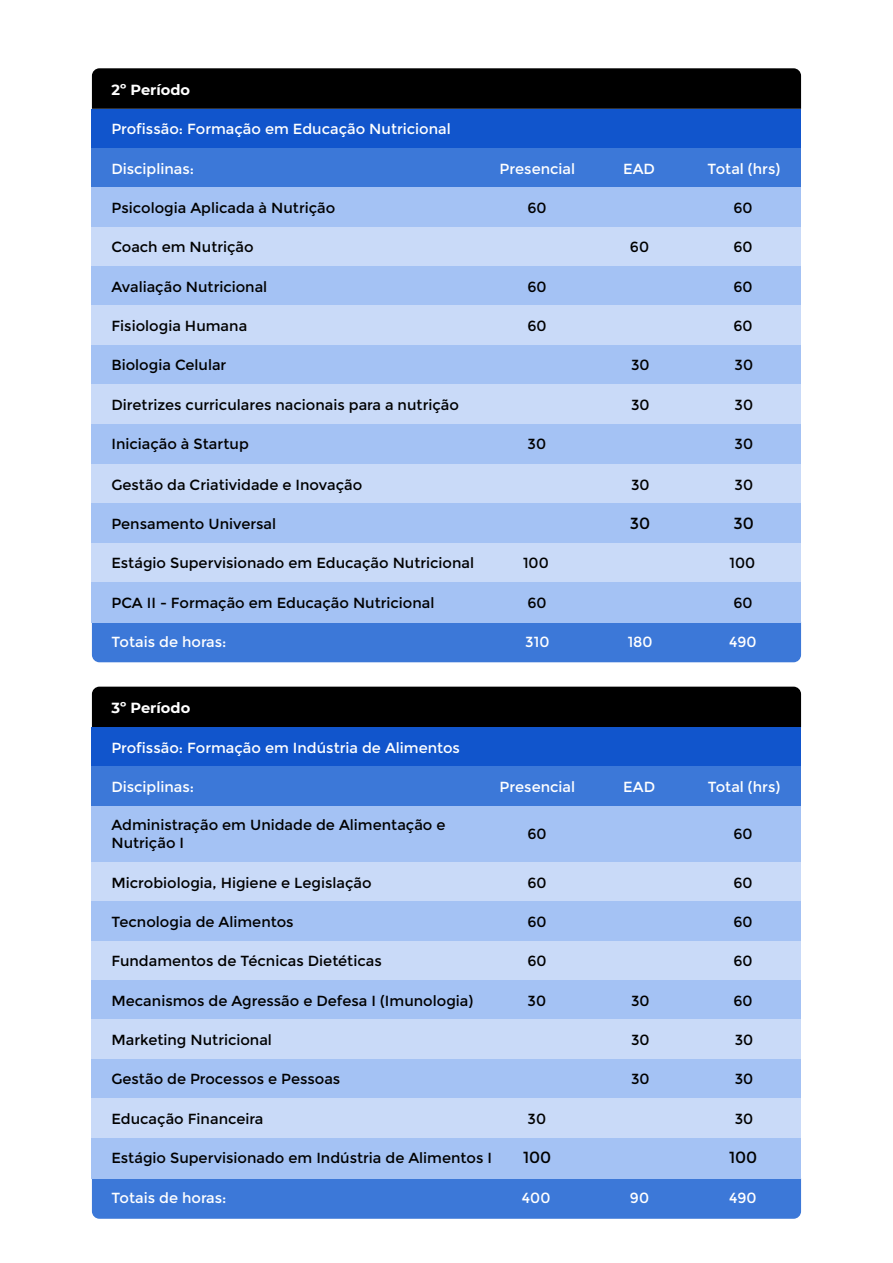
<style>
.page{position:relative;width:893px;height:1263px;background:#fff}
.page>*{position:absolute;margin:0;border:0;box-sizing:border-box;transform-origin:0 0}
.t1{font:16.05px "Montserrat";color:#000}
.t2{font:14.7px/17.9px "Montserrat";color:#000}
.t3{font:14.7px "Montserrat";color:#fff}
.t4{font:700 14.7px "Montserrat";color:#fff}
</style>
<div class="page">
<div style="left:92px;top:68px;width:709px;height:41px;background:#000"></div>
<div style="left:92px;top:687px;width:709px;height:40px;background:#000"></div>
<div style="left:92px;top:623px;width:709px;height:39px;background:#3c78d8"></div>
<div style="left:92px;top:1178px;width:709px;height:41px;background:#3c78d8"></div>
<div style="left:92px;top:109px;width:709px;height:40px;background:#15c"></div>
<div style="left:92px;top:148px;width:709px;height:41px;background:#3c78d8"></div>
<div style="left:92px;top:188px;width:709px;height:40px;background:#a4c2f4"></div>
<div style="left:92px;top:227px;width:709px;height:40px;background:#c9daf8"></div>
<div style="left:92px;top:266px;width:709px;height:41px;background:#a4c2f4"></div>
<div style="left:92px;top:306px;width:709px;height:40px;background:#c9daf8"></div>
<div style="left:92px;top:345px;width:709px;height:41px;background:#a4c2f4"></div>
<div style="left:92px;top:384px;width:709px;height:41px;background:#c9daf8"></div>
<div style="left:92px;top:424px;width:709px;height:40px;background:#a4c2f4"></div>
<div style="left:92px;top:464px;width:709px;height:41px;background:#c9daf8"></div>
<div style="left:92px;top:504px;width:709px;height:40px;background:#a4c2f4"></div>
<div style="left:92px;top:543px;width:709px;height:41px;background:#c9daf8"></div>
<div style="left:92px;top:582px;width:709px;height:41px;background:#a4c2f4"></div>
<div style="left:92px;top:727px;width:709px;height:41px;background:#15c"></div>
<div style="left:92px;top:767px;width:709px;height:40px;background:#3c78d8"></div>
<div style="left:92px;top:806px;width:709px;height:57px;background:#a4c2f4"></div>
<div style="left:92px;top:862px;width:709px;height:41px;background:#c9daf8"></div>
<div style="left:92px;top:902px;width:709px;height:40px;background:#a4c2f4"></div>
<div style="left:92px;top:941px;width:709px;height:40px;background:#c9daf8"></div>
<div style="left:92px;top:980px;width:709px;height:41px;background:#a4c2f4"></div>
<div style="left:92px;top:1020px;width:709px;height:40px;background:#c9daf8"></div>
<div style="left:92px;top:1059px;width:709px;height:41px;background:#a4c2f4"></div>
<div style="left:92px;top:1098px;width:709px;height:41px;background:#c9daf8"></div>
<div style="left:92px;top:1138px;width:709px;height:40px;background:#a4c2f4"></div>
<p class="t4" style="left:111px;top:79px;width:80px">2º Período</p>
<p class="t3" style="left:111px;top:121px;width:341px">Profissão: Formação em Educação Nutricional</p>
<p class="t3" style="left:111px;top:160px;width:84px">Disciplinas:</p>
<p class="t3" style="left:499px;top:160px;width:77px">Presencial</p>
<p class="t3" style="left:623px;top:160px;width:33px">EAD</p>
<p class="t3" style="left:707px;top:160px;width:74px">Total (hrs)</p>
<p class="t2" style="left:111px;top:199px;width:225px">Psicologia Aplicada à Nutrição</p>
<p class="t2" style="left:527px;top:199px;width:21px">60</p>
<p class="t2" style="left:733px;top:199px;width:21px">60</p>
<p class="t2" style="left:111px;top:238px;width:144px">Coach em Nutrição</p>
<p class="t2" style="left:630px;top:238px;width:21px">60</p>
<p class="t2" style="left:733px;top:238px;width:21px">60</p>
<p class="t2" style="left:111px;top:278px;width:157px">Avaliação Nutricional</p>
<p class="t2" style="left:527px;top:278px;width:21px">60</p>
<p class="t2" style="left:733px;top:278px;width:21px">60</p>
<p class="t2" style="left:111px;top:317px;width:137px">Fisiologia Humana</p>
<p class="t2" style="left:527px;top:317px;width:21px">60</p>
<p class="t2" style="left:733px;top:317px;width:21px">60</p>
<p class="t2" style="left:111px;top:356px;width:116px">Biologia Celular</p>
<p class="t2" style="left:631px;top:356px;width:20px">30</p>
<p class="t2" style="left:734px;top:356px;width:20px">30</p>
<p class="t2" style="left:111px;top:396px;width:349px">Diretrizes curriculares nacionais para a nutrição</p>
<p class="t2" style="left:631px;top:396px;width:20px">30</p>
<p class="t2" style="left:734px;top:396px;width:20px">30</p>
<p class="t2" style="left:111px;top:435px;width:139px">Iniciação à Startup</p>
<p class="t2" style="left:527px;top:435px;width:20px">30</p>
<p class="t2" style="left:734px;top:435px;width:20px">30</p>
<p class="t2" style="left:111px;top:476px;width:252px">Gestão da Criatividade e Inovação</p>
<p class="t2" style="left:631px;top:476px;width:20px">30</p>
<p class="t2" style="left:734px;top:476px;width:20px">30</p>
<p class="t2" style="left:111px;top:515px;width:166px">Pensamento Universal</p>
<p class="t1" style="left:630px;top:514px;width:22px">30</p>
<p class="t1" style="left:733px;top:514px;width:22px">30</p>
<p class="t2" style="left:111px;top:555px;width:364px">Estágio Supervisionado em Educação Nutricional</p>
<p class="t2" style="left:523px;top:555px;width:27px">100</p>
<p class="t2" style="left:729px;top:555px;width:27px">100</p>
<p class="t2" style="left:111px;top:594px;width:324px">PCA II - Formação em Educação Nutricional</p>
<p class="t2" style="left:527px;top:594px;width:21px">60</p>
<p class="t2" style="left:733px;top:594px;width:21px">60</p>
<p class="t3" style="left:111px;top:634px;width:116px">Totais de horas:</p>
<p class="t3" style="left:525px;top:634px;width:26px">310</p>
<p class="t3" style="left:627px;top:634px;width:26px">180</p>
<p class="t3" style="left:729px;top:634px;width:29px">490</p>
<p class="t4" style="left:111px;top:697px;width:80px">3º Período</p>
<p class="t3" style="left:111px;top:739px;width:350px">Profissão: Formação em Indústria de Alimentos</p>
<p class="t3" style="left:111px;top:778px;width:84px">Disciplinas:</p>
<p class="t3" style="left:499px;top:778px;width:77px">Presencial</p>
<p class="t3" style="left:623px;top:778px;width:33px">EAD</p>
<p class="t3" style="left:707px;top:778px;width:74px">Total (hrs)</p>
<p class="t2" style="left:111px;top:816px;width:335px">Administração em Unidade de Alimentação e<br>Nutrição I</p>
<p class="t2" style="left:527px;top:825px;width:21px">60</p>
<p class="t2" style="left:733px;top:825px;width:21px">60</p>
<p class="t2" style="left:111px;top:874px;width:262px">Microbiologia, Higiene e Legislação</p>
<p class="t2" style="left:527px;top:874px;width:21px">60</p>
<p class="t2" style="left:733px;top:874px;width:21px">60</p>
<p class="t2" style="left:111px;top:913px;width:184px">Tecnologia de Alimentos</p>
<p class="t2" style="left:527px;top:913px;width:21px">60</p>
<p class="t2" style="left:733px;top:913px;width:21px">60</p>
<p class="t2" style="left:111px;top:952px;width:272px">Fundamentos de Técnicas Dietéticas</p>
<p class="t2" style="left:527px;top:952px;width:21px">60</p>
<p class="t2" style="left:733px;top:952px;width:21px">60</p>
<p class="t2" style="left:111px;top:992px;width:363px">Mecanismos de Agressão e Defesa I (Imunologia)</p>
<p class="t2" style="left:527px;top:992px;width:20px">30</p>
<p class="t2" style="left:631px;top:992px;width:20px">30</p>
<p class="t2" style="left:733px;top:992px;width:21px">60</p>
<p class="t2" style="left:111px;top:1031px;width:162px">Marketing Nutricional</p>
<p class="t2" style="left:631px;top:1031px;width:20px">30</p>
<p class="t2" style="left:734px;top:1031px;width:20px">30</p>
<p class="t2" style="left:111px;top:1070px;width:230px">Gestão de Processos e Pessoas</p>
<p class="t2" style="left:631px;top:1070px;width:20px">30</p>
<p class="t2" style="left:734px;top:1070px;width:20px">30</p>
<p class="t2" style="left:111px;top:1110px;width:153px">Educação Financeira</p>
<p class="t2" style="left:527px;top:1110px;width:20px">30</p>
<p class="t2" style="left:734px;top:1110px;width:20px">30</p>
<p class="t2" style="left:111px;top:1149px;width:382px">Estágio Supervisionado em Indústria de Alimentos I</p>
<p class="t1" style="left:523px;top:1149px;width:30px">100</p>
<p class="t1" style="left:729px;top:1149px;width:30px">100</p>
<p class="t3" style="left:111px;top:1189px;width:116px">Totais de horas:</p>
<p class="t3" style="left:522px;top:1189px;width:30px">400</p>
<p class="t3" style="left:630px;top:1189px;width:21px">90</p>
<p class="t3" style="left:729px;top:1189px;width:29px">490</p>
</div>
